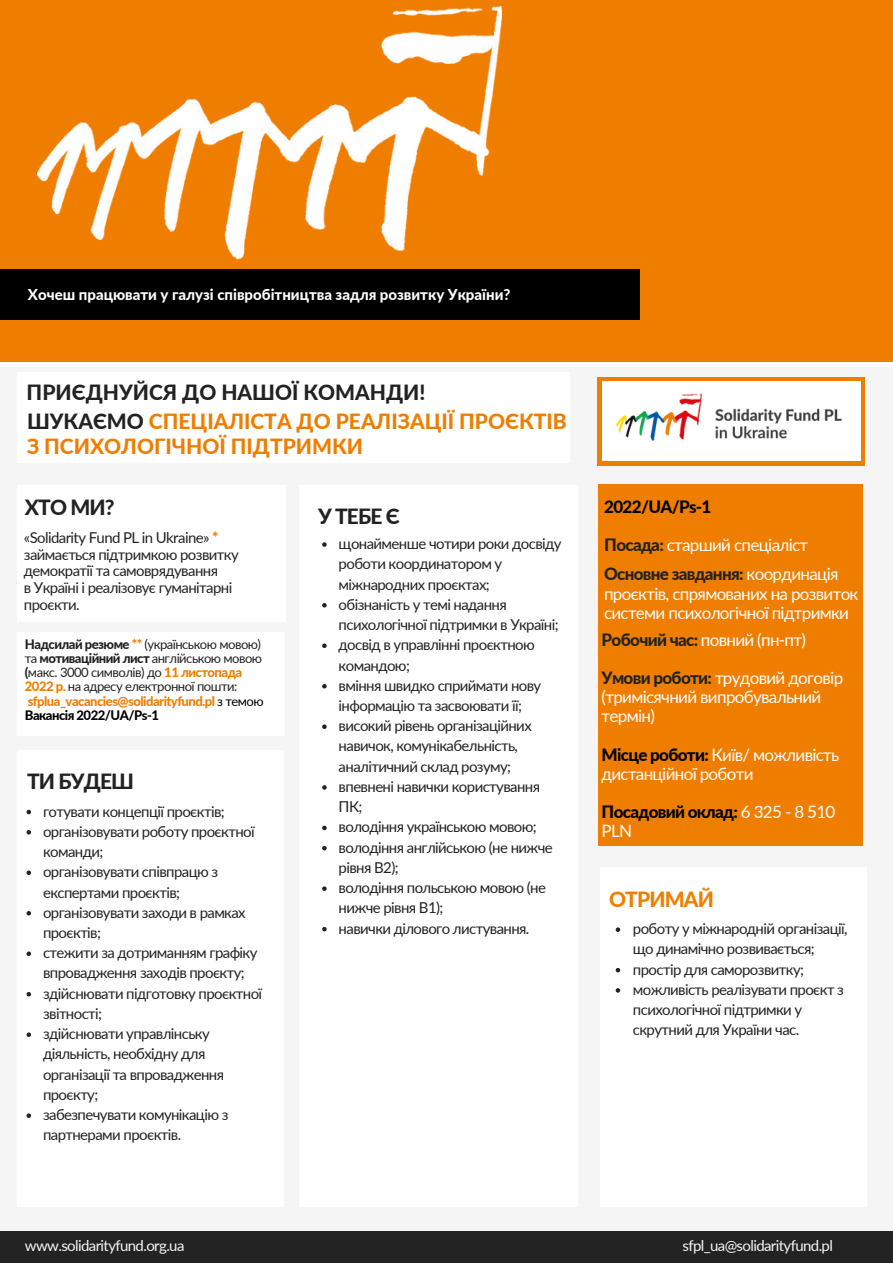
<style>
.page{position:relative;width:893px;height:1264px;background:#fff}
.page>*{position:absolute;margin:0;border:0;box-sizing:border-box;transform-origin:0 0}
.t1{font:800 21px/24.8px "Lato";color:#ef7d00}
.t2{font:800 21px "Lato";color:#222}
.t3{font:800 21px "Lato";letter-spacing:-.04em;color:#ef7d00}
.t4{font:17.1px/19px "Lato";letter-spacing:-.04em;color:#fff}
.t5{font:800 17.1px/19px "Lato";letter-spacing:-.04em;color:#000}
.t6{font:800 16.95px "Lato";letter-spacing:-.04em;color:#000}
.t7{font:15px/20.2px "Lato";letter-spacing:-.04em;color:#222}
.t8{font:800 15px "Lato";color:#fff}
.t9{font:15px "Lato";letter-spacing:-.04em;color:#f5f5f5}
.t10{font:13.05px/14.1px "Lato";letter-spacing:-.04em;color:#222}
.s1{color:#222}
.s2{font-weight:800;color:#ef7d00}
.s3{font-weight:800}
.s4{color:#000}
.s5{font-weight:800;color:#000}
.s6{font-weight:800;color:#222}
.s7{font-weight:400;color:#fff}
</style>
<div class="page">
<div style="left:0;top:0;width:892px;height:1262px;background:#f5f5f5"></div>
<div style="left:18px;top:373px;width:551px;height:90px;background:#fff"></div>
<div style="left:0;top:361px;width:892px;height:5px;background:#fff"></div>
<div style="left:598px;top:485px;width:264px;height:361px;background:#ef7d00"></div>
<div style="left:18px;top:750px;width:266px;height:456px;background:#fff"></div>
<div style="left:298px;top:485px;width:279px;height:721px;background:#fff"></div>
<div style="left:0;top:0;width:892px;height:361px;background:#ef7d00"></div>
<div style="left:0;top:270px;width:640px;height:49px;background:#000"></div>
<img style="left:38px;top:6px;width:463px;height:254px">
<div style="left:18px;top:633px;width:266px;height:102px;background:#fff"></div>
<div style="left:0;top:1231px;width:892px;height:31px;background:#232323"></div>
<div style="left:597px;top:377px;width:267px;height:89px;background:#ef7d00"></div>
<div style="left:602px;top:381px;width:258px;height:80px;background:#fff"></div>
<img style="left:615px;top:393px;width:227px;height:48px">
<svg style="left:27px;top:809px;width:4px;height:5px"></svg>
<svg style="left:27px;top:830px;width:4px;height:4px"></svg>
<svg style="left:27px;top:870px;width:4px;height:5px"></svg>
<svg style="left:27px;top:911px;width:4px;height:4px"></svg>
<svg style="left:27px;top:951px;width:4px;height:5px"></svg>
<svg style="left:27px;top:992px;width:4px;height:4px"></svg>
<svg style="left:27px;top:1032px;width:4px;height:4px"></svg>
<svg style="left:27px;top:1113px;width:4px;height:4px"></svg>
<div style="left:18px;top:485px;width:268px;height:136px;background:#fff"></div>
<svg style="left:322px;top:542px;width:4px;height:5px"></svg>
<svg style="left:322px;top:603px;width:4px;height:4px"></svg>
<svg style="left:322px;top:643px;width:4px;height:5px"></svg>
<svg style="left:322px;top:684px;width:4px;height:4px"></svg>
<svg style="left:322px;top:724px;width:4px;height:5px"></svg>
<svg style="left:322px;top:785px;width:4px;height:4px"></svg>
<svg style="left:322px;top:825px;width:4px;height:5px"></svg>
<svg style="left:322px;top:846px;width:4px;height:4px"></svg>
<svg style="left:322px;top:886px;width:4px;height:4px"></svg>
<svg style="left:322px;top:926px;width:4px;height:5px"></svg>
<div style="left:599px;top:867px;width:267px;height:339px;background:#fff"></div>
<svg style="left:615px;top:927px;width:5px;height:4px"></svg>
<svg style="left:615px;top:968px;width:5px;height:4px"></svg>
<svg style="left:615px;top:988px;width:5px;height:4px"></svg>
<p class="t8" style="left:28px;top:285px;width:484px">Хочеш працювати у галузі співробітництва задля розвитку України?</p>
<h1 class="t2" style="left:27px;top:379px;width:400px">ПРИЄДНУЙСЯ ДО НАШОЇ КОМАНДИ!</h1>
<h1 class="t1" style="left:27px;top:408px;width:541px"><span class="s1">ШУКАЄМО</span> СПЕЦІАЛІСТА ДО РЕАЛІЗАЦІЇ ПРОЄКТІВ<br>З ПСИХОЛОГІЧНОЇ ПІДТРИМКИ</h1>
<h1 class="t2" style="left:25px;top:494px;width:91px">ХТО МИ?</h1>
<h1 class="t2" style="left:318px;top:503px;width:83px">У ТЕБЕ Є</h1>
<p class="t7" style="left:24px;top:528px;width:216px;line-height:16.8px">«Solidarity Fund PL in Ukraine» <span class="s2">* </span>займається підтримкою розвитку демократії та самоврядування<br>в Україні і реалізовує гуманітарні проєкти.</p>
<p class="t7" style="left:338px;top:533px;width:224px">щонайменше чотири роки досвіду роботи координатором у міжнародних проєктах; обізнаність у темі надання психологічної підтримки в Україні; досвід в управлінні проєктною командою;<br>вміння швидко сприймати нову інформацію та засвоювати її; високий рівень організаційних навичок, комунікабельність, аналітичний склад розуму; впевнені навички користування<br>ПК;<br>володіння українською мовою; володіння англійською (не нижче рівня B2);<br>володіння польською мовою (не нижче рівня B1);<br>навички ділового листування.</p>
<p class="t10" style="left:25px;top:637px;width:240px"><span class="s3">Надсилай резюме</span> <span class="s2">**</span> (українською мовою) та <span class="s3">мотиваційний лист</span> англійською мовою <span class="s3">(</span>макс. 3000 символів) до <span class="s2">11 листопада 2022 р.</span> на адресу електронної пошти: <span class="s2">sfplua_vacancies@solidarityfund.pl</span> <span class="s4">з темою </span><span class="s5">Вакансія 2022/UA/Ps-1</span></p>
<h1 class="t2" style="left:27px;top:768px;width:108px">ТИ БУДЕШ</h1>
<p class="t7" style="left:43px;top:800px;width:221px">готувати концепції проєктів; організовувати роботу проєктної команди;<br>організовувати співпрацю з експертами проєктів; організовувати заходи в рамках проєктів;<br>стежити за дотриманням графіку впровадження заходів проєкту; здійснювати підготовку проєктної звітності;<br>здійснювати управлінську діяльність, необхідну для організації та впровадження проєкту;<br>забезпечувати комунікацію з партнерами проєктів.</p>
<p class="t6" style="left:604px;top:496px;width:109px">2022/UA/Ps-1</p>
<p class="t4" style="left:604px;top:529px;width:236px;line-height:29.5px"><span class="s6">Посада:</span> старший спеціаліст<br><span class="s6">Основне завдання:</span> координація</p>
<p class="t4" style="left:604px;top:583px;width:256px">проєктів, спрямованих на розвиток системи психологічної підтримки</p>
<p class="t4" style="left:601px;top:629px;width:206px"><span class="s6">Робочий час:</span> повний (пн-пт)</p>
<p class="t4" style="left:601px;top:668px;width:243px"><span class="s6">Умови роботи:</span> трудовий договір (тримісячний випробувальний термін)</p>
<p class="t4" style="left:601px;top:744px;width:239px"><span class="s5">Місце роботи:</span> Київ/ можливість дистанційної роботи</p>
<p class="t5" style="left:601px;top:801px;width:235px">Посадовий оклад: <span class="s7">6 325 - 8 510<br>PLN</span></p>
<h1 class="t3" style="left:609px;top:886px;width:106px">ОТРИМАЙ</h1>
<p class="t7" style="left:633px;top:918px;width:216px">роботу у міжнародній організації, що динамічно розвивається; простір для саморозвитку; можливість реалізувати проєкт з психологічної підтримки у скрутний для України час.</p>
<p class="t9" style="left:25px;top:1235px;width:161px">www.solidarityfund.org.ua</p>
<p class="t9" style="left:682px;top:1235px;width:152px">sfpl_ua@solidarityfund.pl</p>
</div>
